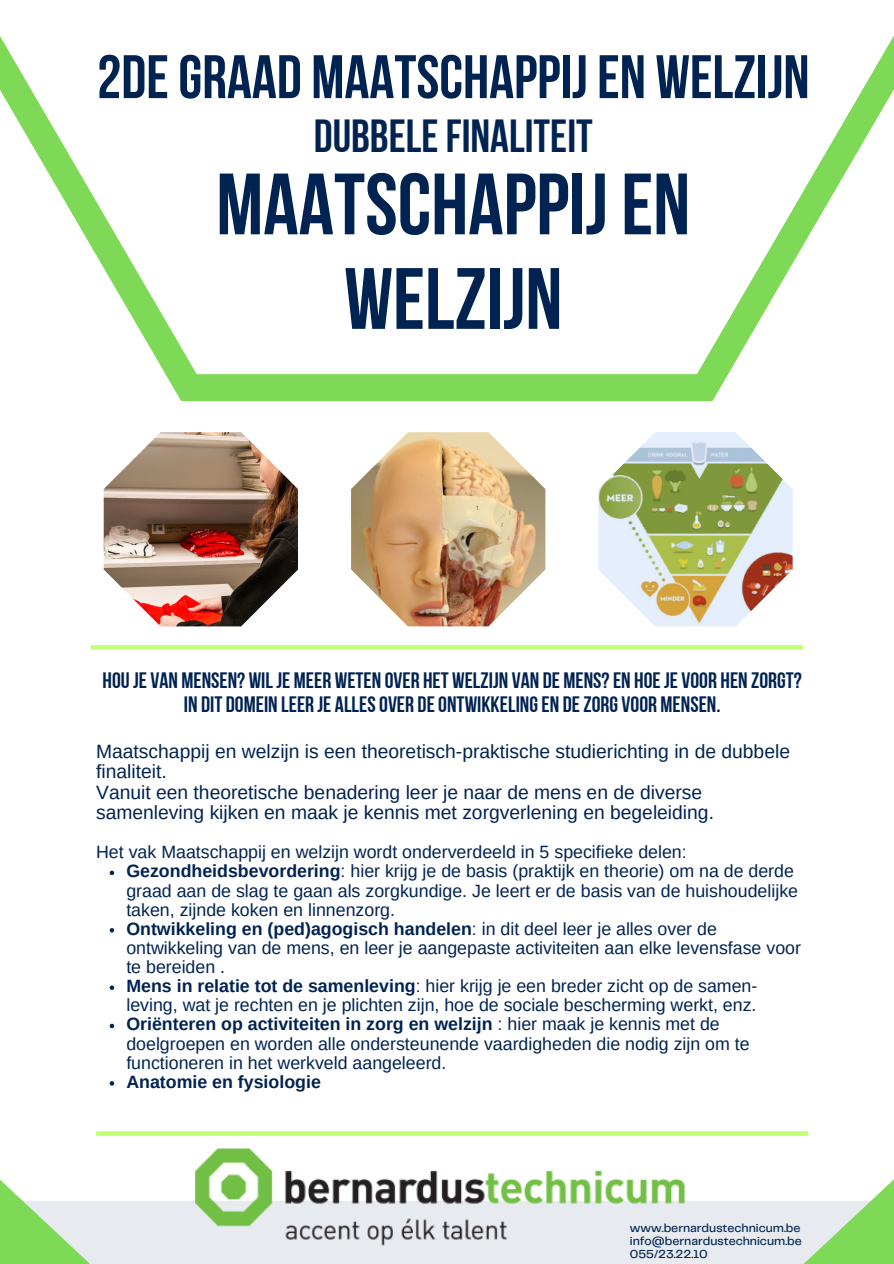
<style>
.page{position:relative;width:894px;height:1264px;background:#fff}
.page>*{position:absolute;margin:0;border:0;box-sizing:border-box;transform-origin:0 0}
.t1{font:86.7px/94.5px "Bebas Neue Cyrillic";color:#002352;text-align:center}
.t2{font:61.2px "Bebas Neue Cyrillic";color:#002352}
.t3{font:46.2px "Bebas Neue Cyrillic";color:#002352}
.t4{font:22.2px/23.7px "Bebas Neue Cyrillic";color:#002352;text-align:center}
.t5{font:19.2px/20.2px "Arimo";color:#002352}
.t6{font:17.7px/19.2px "Arimo";color:#002352}
.t7{font:700 17.7px "Arimo";color:#002352}
.t8{font:500 12px "Telegraf";color:#002352}
.s1{font-weight:700}
</style>
<div class="page">
<svg style="left:0;top:36px;width:893px;height:365px"></svg>
<hr style="left:91px;top:645px;width:711px;height:4px;background:#c1ff72">
<svg style="left:200px;top:1131px;width:493px;height:4px;background:#c4ff7a"></svg>
<div style="left:0;top:1201px;width:893px;height:62px;background:#e7eaee"></div>
<svg style="left:0;top:1131px;width:200px;height:132px"></svg>
<svg style="left:693px;top:1131px;width:200px;height:132px"></svg>
<img style="left:104px;top:432px;width:194px;height:194px">
<img style="left:351px;top:432px;width:194px;height:194px">
<img style="left:598px;top:432px;width:194px;height:194px">
<img style="left:195px;top:1144px;width:502px;height:106px">
<svg style="left:110px;top:870px;width:4px;height:5px"></svg>
<svg style="left:110px;top:928px;width:4px;height:4px"></svg>
<svg style="left:110px;top:985px;width:4px;height:4px"></svg>
<svg style="left:110px;top:1023px;width:4px;height:5px"></svg>
<svg style="left:110px;top:1081px;width:4px;height:4px"></svg>
<p class="t2" style="left:97px;top:52px;width:713px">2DEGRAAD MAATSCHAPPIJEN WELZIJN</p>
<p class="t3" style="left:314px;top:117px;width:280px">DUBBELE FINALITEIT</p>
<p class="t1" style="left:216px;top:165px;width:475px">MAATSCHAPPIJEN<br>WELZIJN</p>
<h2 class="t4" style="left:102px;top:671px;width:700px">HOUJE VAN MENSEN? WILJE MEER WETEN OVER HET WELZIJN VAN DE MENS?EN HOEJE VOOR HEN ZORGT?<br>IN DIT DOMEIN LEER JE ALLESOVER DEONTWIKKELINGEN DEZORG VOOR MENSEN.</h2>
<h3 class="t5" style="left:96px;top:741px;width:695px">Maatschappij en welzijn is een theoretisch-praktische studierichting in de dubbele finaliteit.<br>Vanuit een theoretische benadering leer je naar de mens en de diverse samenleving kijken en maak je kennis met zorgverlening en begeleiding.</h3>
<h3 class="t6" style="left:96px;top:842px;width:592px">Het vak Maatschappij en welzijn wordt onderverdeeld in 5 specifieke delen:</h3>
<p class="t6" style="left:126px;top:861px;width:673px"><span class="s1">Gezondheidsbevordering</span>: hier krijg je de basis (praktijk en theorie) om na de derde graad aan de slag te gaan als zorgkundige. Je leert er de basis van de huishoudelijke taken, zijnde koken en linnenzorg.</p>
<p class="t6" style="left:126px;top:919px;width:676px"><span class="s1">Ontwikkeling en (ped)agogisch handelen</span>: in dit deel leer je alles over de ontwikkeling van de mens, en leer je aangepaste activiteiten aan elke levensfase voor te bereiden .</p>
<p class="t6" style="left:126px;top:976px;width:632px"><span class="s1">Mens in relatie tot de samenleving</span>: hier krijg je een breder zicht op de samen&shy;leving, wat je rechten en je plichten zijn, hoe de sociale bescherming werkt, enz.</p>
<p class="t6" style="left:126px;top:1014px;width:624px"><span class="s1">Oriënteren op activiteiten in zorg en welzijn</span> : hier maak je kennis met de doelgroepen en worden alle ondersteunende vaardigheden die nodig zijn om te functioneren in het werkveld aangeleerd.</p>
<p class="t7" style="left:126px;top:1071px;width:196px">Anatomie en fysiologie</p>
<p class="t8" style="left:629px;top:1222px;width:172px">www.bernardustechnicum.be</p>
<p class="t8" style="left:629px;top:1235px;width:173px">info@bernardustechnicum.be</p>
<p class="t8" style="left:629px;top:1248px;width:79px">055/23.22.10</p>
</div>
